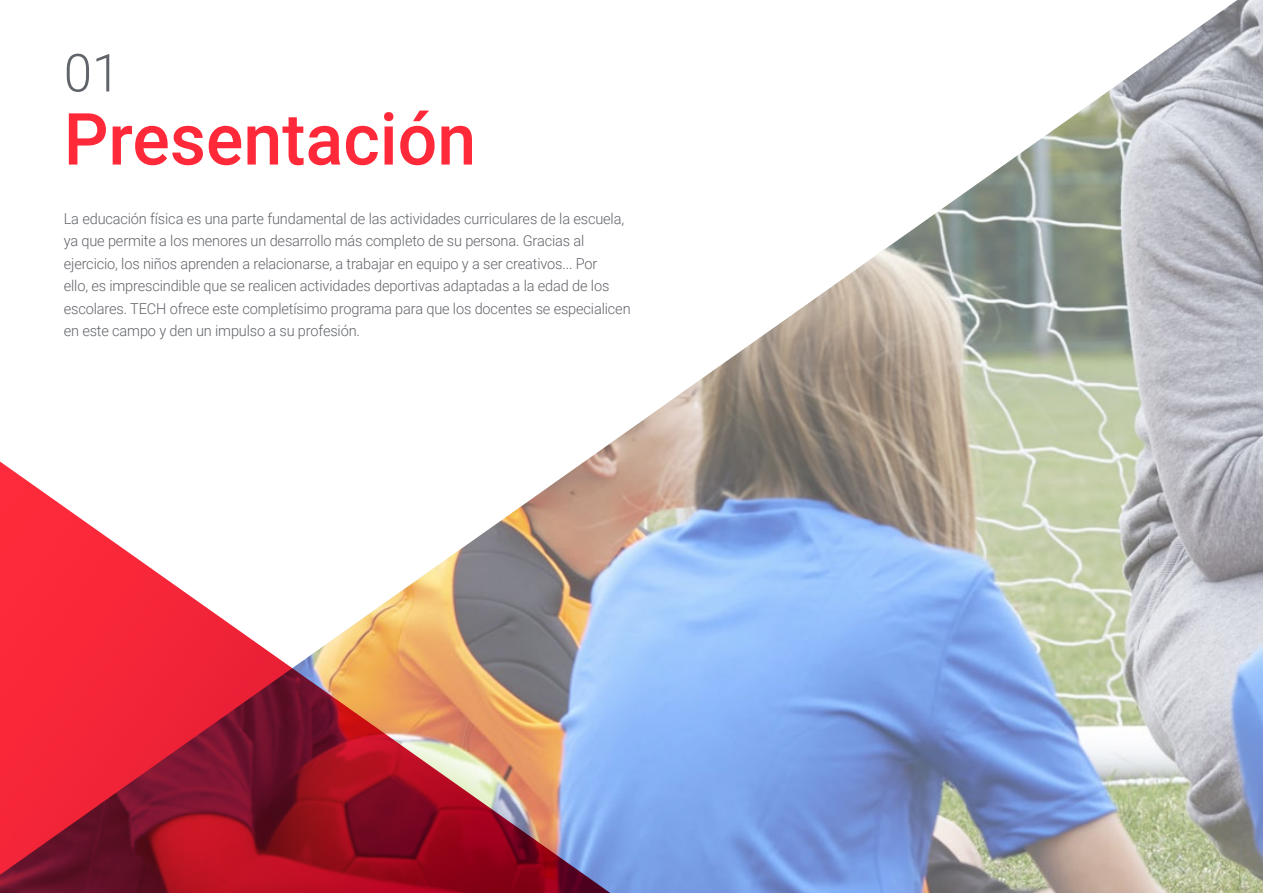
<style>
.page{position:relative;width:1263px;height:893px;background:#fff}
.page>*{position:absolute;margin:0;border:0;box-sizing:border-box;transform-origin:0 0}
.t1{font:500 72px "Roboto";color:#ff293a}
.t2{font:300 52.5px "Roboto";color:#61646a}
.t3{font:300 15px/22.5px "Roboto";letter-spacing:-.01em;color:#61646a}
</style>
<div class="page">
<img style="left:606px;top:0;width:657px;height:893px">
<svg style="left:0;top:446px;width:640px;height:447px"></svg>
<h2 class="t2" style="left:64px;top:36px;width:58px">01</h2>
<h1 class="t1" style="left:64px;top:89px;width:414px">Presentación</h1>
<p class="t3" style="left:64px;top:207px;width:568px">La educación física es una parte fundamental de las actividades curriculares de la escuela, ya que permite a los menores un desarrollo más completo de su persona. Gracias al ejercicio, los niños aprenden a relacionarse, a trabajar en equipo y a ser creativos... Por<br>ello, es imprescindible que se realicen actividades deportivas adaptadas a la edad de los escolares. TECH ofrece este completísimo programa para que los docentes se especialicen en este campo y den un impulso a su profesión.</p>
</div>
